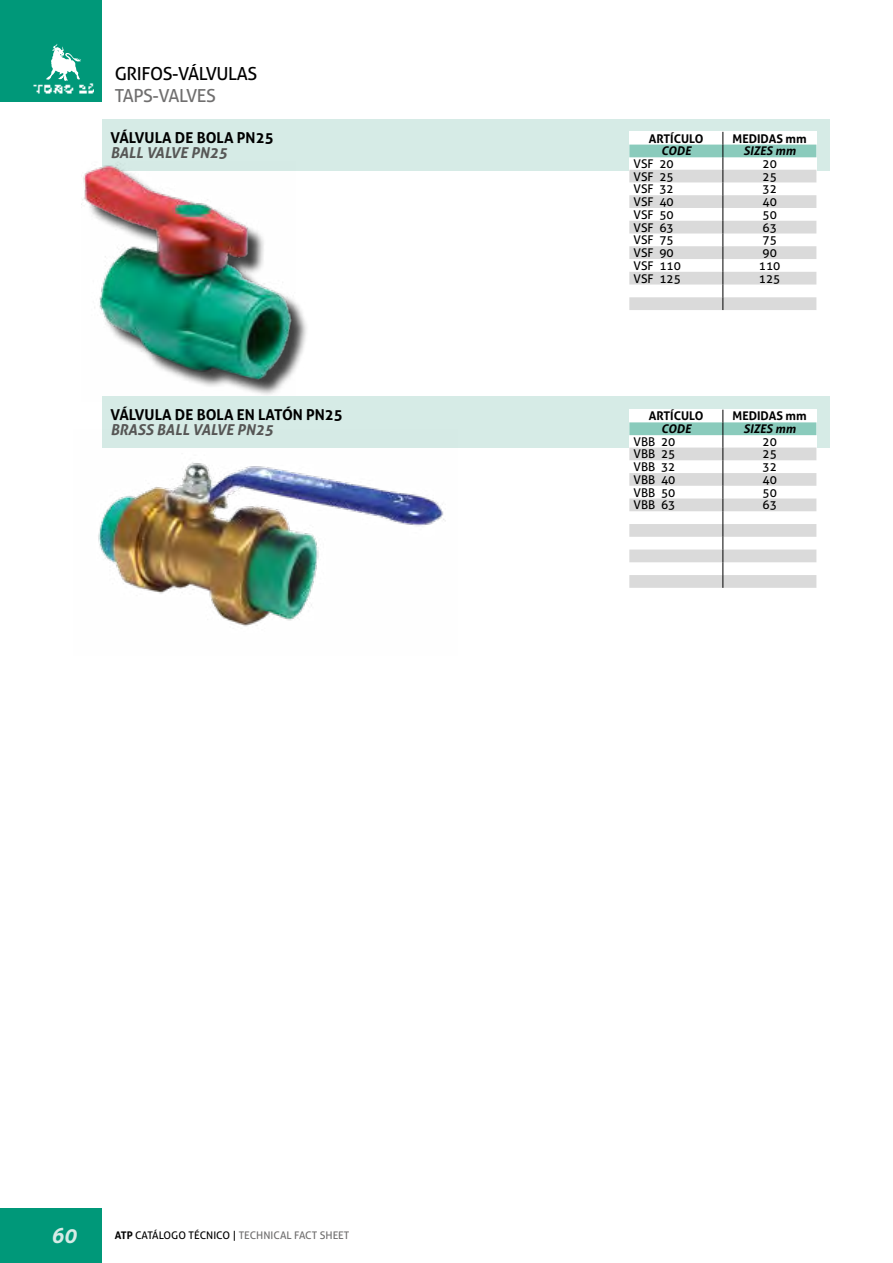
<style>
.page{position:relative;width:893px;height:1263px;background:#fff}
.page>*{position:absolute;margin:0;border:0;box-sizing:border-box;transform-origin:0 0}
.t1{font:italic 700 21px "Aller";color:#d6ebe6}
.t2{font:18px "Aller";letter-spacing:-.025em;color:#000}
.t3{font:18px "Aller";letter-spacing:-.025em;color:#706f6f}
.t4{font:700 15px "Aller";color:#000}
.t5{font:italic 700 15px "Aller";color:#575756}
.t6{font:12px "Aller";color:#000}
.t7{font:700 12px "Aller";color:#000}
.t8{font:italic 700 12px "Aller";color:#000}
.t9{font:10.5px "Aller";color:#706f6f}
.s1{font-weight:700;color:#000}
.s2{color:#000}
</style>
<div class="page">
<div style="left:0;top:1208px;width:102px;height:55px;background:#009879"></div>
<div style="left:0;top:0;width:102px;height:102px;background:#009879"></div>
<svg style="left:46px;top:44px;width:35px;height:37px"></svg>
<img style="left:33px;top:83px;width:61px;height:11px">
<div style="left:102px;top:119px;width:727px;height:51px;background:#d6ebe6"></div>
<svg style="left:629px;top:132px;width:187px;height:178px"></svg>
<div style="left:87px;top:169px;width:222px;height:228px;background:#000;opacity:.75"></div>
<img style="left:81px;top:164px;width:214px;height:233px">
<div style="left:102px;top:397px;width:727px;height:51px;background:#d6ebe6"></div>
<svg style="left:629px;top:410px;width:187px;height:178px"></svg>
<img style="left:98px;top:462px;width:348px;height:165px">
<h2 class="t2" style="left:115px;top:63px;width:144px">GRIFOS-VÁLVULAS</h2>
<h2 class="t3" style="left:115px;top:85px;width:103px">TAPS-VALVES</h2>
<p class="t4" style="left:110px;top:128px;width:165px">VÁLVULA DE BOLA PN25</p>
<p class="t5" style="left:110px;top:143px;width:119px">BALL VALVE PN25</p>
<p class="t4" style="left:110px;top:406px;width:234px">VÁLVULA DE BOLA EN LATÓN PN25</p>
<p class="t5" style="left:110px;top:421px;width:165px">BRASS BALL VALVE PN25</p>
<p class="t7" style="left:649px;top:131px;width:56px">ARTÍCULO</p>
<p class="t7" style="left:733px;top:131px;width:76px">MEDIDAS mm</p>
<p class="t8" style="left:661px;top:144px;width:31px">CODE</p>
<p class="t8" style="left:743px;top:144px;width:54px">SIZES mm</p>
<p class="t6" style="left:634px;top:156px;width:42px">VSF 20</p>
<p class="t6" style="left:762px;top:156px;width:16px">20</p>
<p class="t6" style="left:634px;top:169px;width:42px">VSF 25</p>
<p class="t6" style="left:762px;top:169px;width:16px">25</p>
<p class="t6" style="left:634px;top:182px;width:42px">VSF 32</p>
<p class="t6" style="left:762px;top:182px;width:16px">32</p>
<p class="t6" style="left:634px;top:194px;width:42px">VSF 40</p>
<p class="t6" style="left:762px;top:194px;width:16px">40</p>
<p class="t6" style="left:634px;top:207px;width:42px">VSF 50</p>
<p class="t6" style="left:762px;top:207px;width:16px">50</p>
<p class="t6" style="left:634px;top:220px;width:42px">VSF 63</p>
<p class="t6" style="left:762px;top:220px;width:16px">63</p>
<p class="t6" style="left:634px;top:233px;width:42px">VSF 75</p>
<p class="t6" style="left:762px;top:233px;width:16px">75</p>
<p class="t6" style="left:634px;top:245px;width:42px">VSF 90</p>
<p class="t6" style="left:762px;top:245px;width:16px">90</p>
<p class="t6" style="left:634px;top:258px;width:49px">VSF 110</p>
<p class="t6" style="left:759px;top:258px;width:23px">110</p>
<p class="t6" style="left:634px;top:271px;width:49px">VSF 125</p>
<p class="t6" style="left:759px;top:271px;width:23px">125</p>
<p class="t7" style="left:649px;top:409px;width:56px">ARTÍCULO</p>
<p class="t7" style="left:733px;top:409px;width:76px">MEDIDAS mm</p>
<p class="t8" style="left:661px;top:421px;width:31px">CODE</p>
<p class="t8" style="left:743px;top:421px;width:54px">SIZES mm</p>
<p class="t6" style="left:634px;top:434px;width:43px">VBB 20</p>
<p class="t6" style="left:762px;top:434px;width:16px">20</p>
<p class="t6" style="left:634px;top:447px;width:43px">VBB 25</p>
<p class="t6" style="left:762px;top:447px;width:16px">25</p>
<p class="t6" style="left:634px;top:459px;width:43px">VBB 32</p>
<p class="t6" style="left:762px;top:459px;width:16px">32</p>
<p class="t6" style="left:634px;top:472px;width:43px">VBB 40</p>
<p class="t6" style="left:762px;top:472px;width:16px">40</p>
<p class="t6" style="left:634px;top:485px;width:43px">VBB 50</p>
<p class="t6" style="left:762px;top:485px;width:16px">50</p>
<p class="t6" style="left:634px;top:498px;width:43px">VBB 63</p>
<p class="t6" style="left:762px;top:498px;width:16px">63</p>
<h1 class="t1" style="left:51px;top:1222px;width:27px">60</h1>
<p class="t9" style="left:115px;top:1229px;width:236px"><span class="s1">ATP</span> <span class="s2">CATÁLOGO TÉCNICO |</span> TECHNICAL FACT SHEET</p>
</div>
